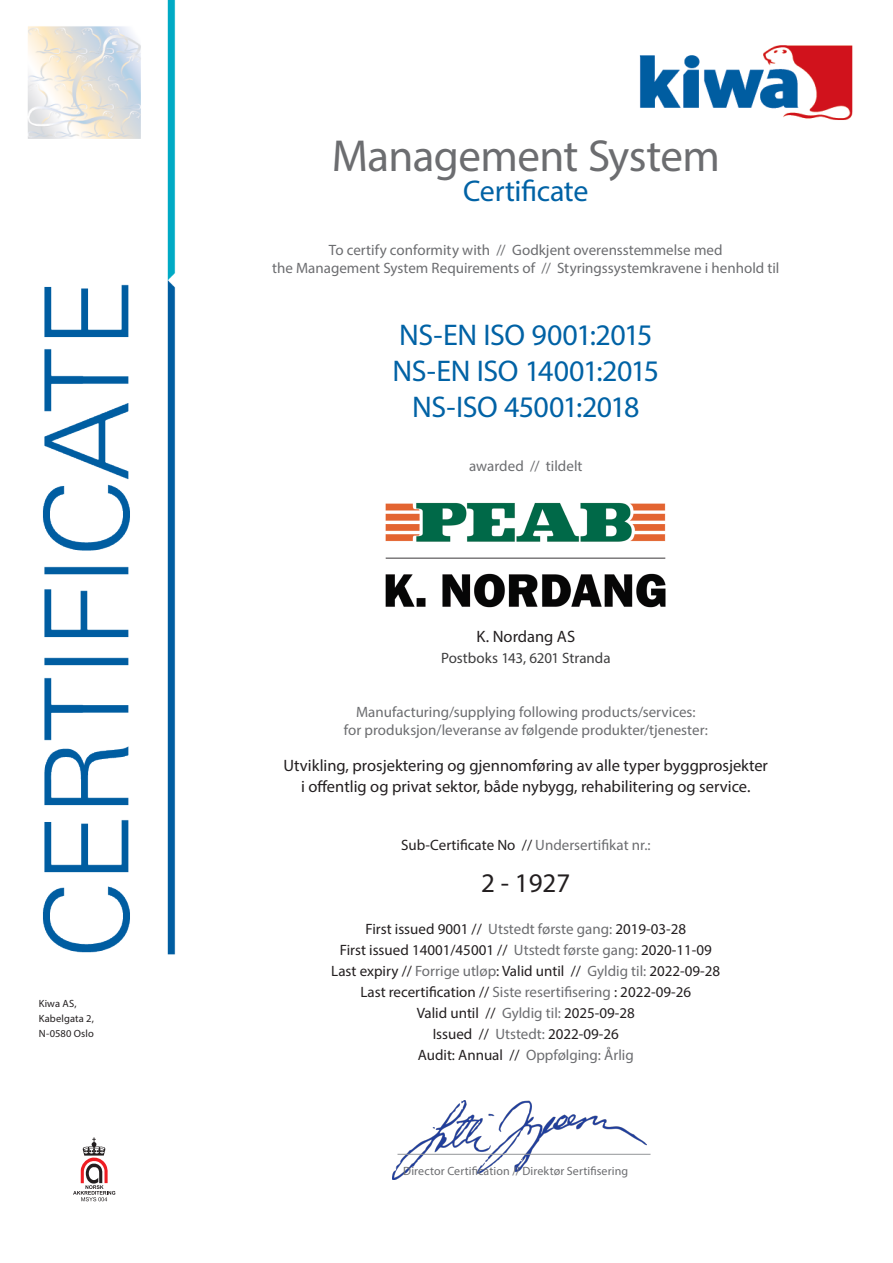
<style>
.page{position:relative;width:893px;height:1263px;background:#fff}
.page>*{position:absolute;margin:0;border:0;box-sizing:border-box;transform-origin:0 0}
.certificate_title{font:45px "Myriad Pro";letter-spacing:-.015em;color:#6c6d70}
.certificate{font:30px "Myriad Pro";letter-spacing:-.015em;color:#0062a5}
.t1{font:27px "Myriad Pro";color:#231f20}
.explanation_text{font:16.5px "Myriad Pro";color:#231f20}
.t2{font:15px "Myriad Pro";color:#231f20}
.explanation_text-2{font:15px "Myriad Pro";color:#6c6d70}
.explanation_text-3{font:15px "Myriad Pro";letter-spacing:-.005em;color:#3e3e3f}
.t3{font:12px "Myriad Pro";letter-spacing:.01em;color:#6c6d70}
.t4{font:10.5px/15px "Myriad Pro";letter-spacing:.015em;color:#231f20}
.s1{color:#6c6d70}
.s2{color:#231f20}
</style>
<div class="page">
<img style="left:28px;top:0;width:825px;height:1202px">
<img style="left:392px;top:1100px;width:254px;height:80px">
<hr style="left:397px;top:1154px;width:253px;height:1px;background:#939598">
<img style="left:380px;top:495px;width:292px;height:119px">
<p class="t4" style="left:39px;top:995px;width:57px">Kiwa AS,<br>Kabelgata 2,<br>N-0580 Oslo</p>
<p class="certificate_title" style="left:332px;top:128px;width:390px">Management System</p>
<p class="certificate" style="left:463px;top:172px;width:127px">Certificate</p>
<p class="explanation_text-2" style="left:329px;top:240px;width:395px">To certify conformity with // Godkjent overensstemmelse med</p>
<p class="explanation_text-2" style="left:272px;top:258px;width:509px">the Management System Requirements of // Styringssystemkravene i henhold til</p>
<p class="certificate" style="left:399px;top:316px;width:255px">NS-EN ISO 9001:2015</p>
<p class="certificate" style="left:392px;top:352px;width:268px">NS-EN ISO 14001:2015</p>
<p class="certificate" style="left:412px;top:388px;width:229px">NS-ISO 45001:2018</p>
<p class="explanation_text-2" style="left:469px;top:456px;width:115px">awarded // tildelt</p>
<p class="explanation_text" style="left:476px;top:626px;width:100px">K. Nordang AS</p>
<p class="explanation_text-3" style="left:441px;top:648px;width:171px">Postboks 143, 6201 Stranda</p>
<p class="explanation_text-2" style="left:356px;top:702px;width:341px">Manufacturing/supplying following products/services:</p>
<p class="explanation_text-2" style="left:344px;top:720px;width:366px">for produksjon/leveranse av følgende produkter/tjenester:</p>
<p class="explanation_text" style="left:284px;top:755px;width:486px">Utvikling, prosjektering og gjennomføring av alle typer byggprosjekter</p>
<p class="explanation_text" style="left:301px;top:776px;width:451px">i offentlig og privat sektor, både nybygg, rehabilitering og service.</p>
<p class="t2" style="left:401px;top:835px;width:251px">Sub-Certificate No // <span class="s1">Undersertifikat nr.:</span></p>
<p class="t1" style="left:481px;top:866px;width:90px">2 - 1927</p>
<p class="t2" style="left:365px;top:919px;width:322px">First issued 9001 // <span class="s1">Utstedt første gang:</span> 2019-03-28</p>
<p class="t2" style="left:340px;top:940px;width:374px">First issued 14001/45001 // <span class="s1">Utstedt første gang:</span> 2020-11-09</p>
<p class="t2" style="left:331px;top:961px;width:390px">Last expiry // <span class="s1">Forrige utløp</span>: Valid until // <span class="s1">Gyldig til:</span> 2022-09-28</p>
<p class="t2" style="left:360px;top:982px;width:332px">Last recertification // <span class="s1">Siste resertifisering</span> : 2022-09-26</p>
<p class="t2" style="left:417px;top:1003px;width:220px">Valid until // <span class="s1">Gyldig til:</span> 2025-09-28</p>
<p class="t2" style="left:433px;top:1024px;width:188px">Issued // <span class="s1">Utstedt:</span> 2022-09-26</p>
<p class="explanation_text-2" style="left:418px;top:1045px;width:218px"><span class="s2">Audit: Annual //</span> Oppfølging: Årlig</p>
<p class="t3" style="left:403px;top:1163px;width:226px">Director Certification // Direktør Sertifisering</p>
</div>
